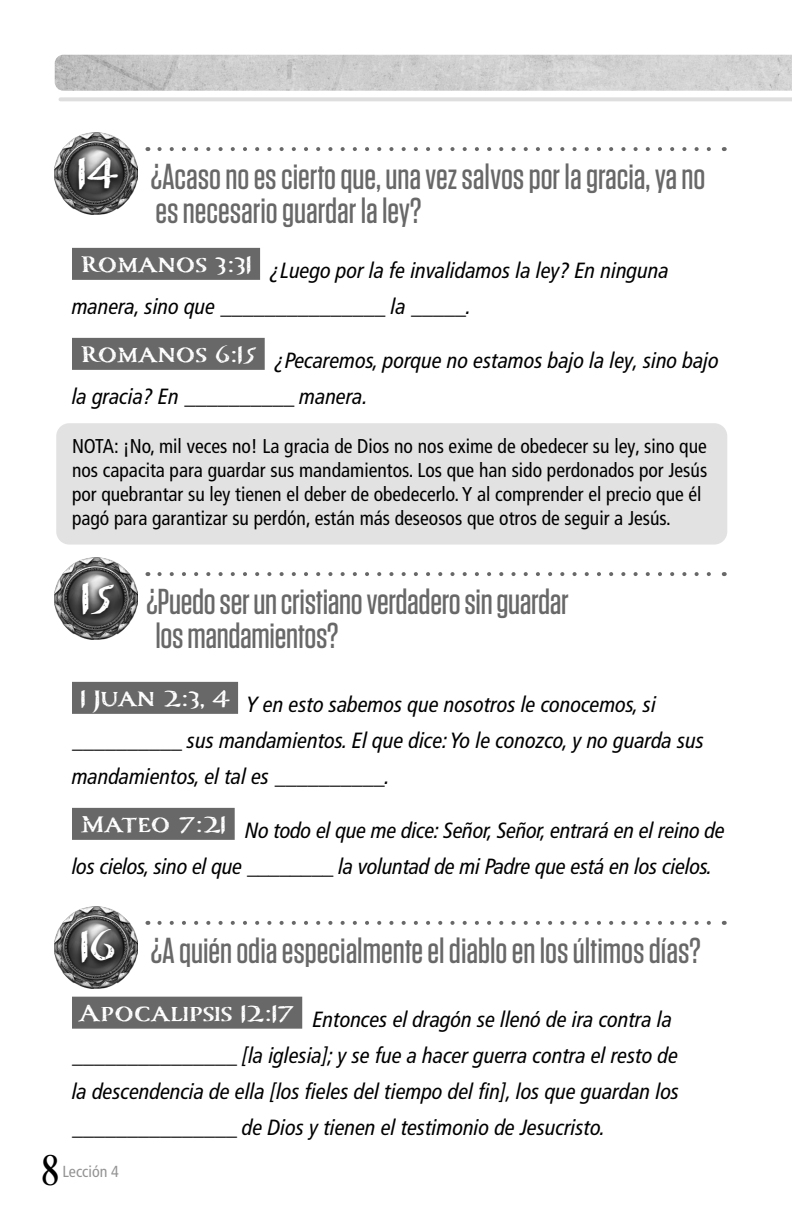
<style>
.page{position:relative;width:792px;height:1224px;background:#fff}
.page>*{position:absolute;margin:0;border:0;box-sizing:border-box;transform-origin:0 0}
.Compass_Numbers{font:700 50px "Carta Marina";color:#fff}
.t1{font:44px "Desire Pro";color:#000}
.Questions_1{font:500 36px/34px "Tungsten";color:#686868}
.Scripture_with_blanks{font:italic condensed 22px/36px "Frutiger LT Pro";color:#000}
.NOTE{font:condensed 20px/24px "Frutiger LT Pro";color:#000}
.t2{font:condensed 16px "Frutiger LT Pro";color:#949494}
</style>
<div class="page">
<img style="left:55px;top:55px;width:737px;height:36px">
<hr style="left:60px;top:97px;width:732px;height:4px;background:#dedede">
<div style="left:72px;top:248px;width:188px;height:32px;background:#686868"></div>
<div style="left:72px;top:338px;width:193px;height:32px;background:#686868"></div>
<div style="left:72px;top:682px;width:166px;height:32px;background:#686868"></div>
<div style="left:72px;top:808px;width:163px;height:32px;background:#686868"></div>
<div style="left:72px;top:997px;width:230px;height:32px;background:#686868"></div>
<img style="left:54px;top:133px;width:83px;height:82px">
<div style="left:72px;top:153px;width:51px;height:44px;background:#000;opacity:.75"></div>
<img style="left:54px;top:558px;width:83px;height:82px">
<div style="left:76px;top:579px;width:43px;height:43px;background:#000;opacity:.75"></div>
<img style="left:54px;top:906px;width:83px;height:83px">
<div style="left:75px;top:926px;width:45px;height:45px;background:#000;opacity:.75"></div>
<svg style="left:159px;top:147px;width:552px;height:4px"></svg>
<div style="left:56px;top:423px;width:671px;height:122px;background:#e2e2e2;border-radius:13px"></div>
<svg style="left:159px;top:572px;width:552px;height:4px"></svg>
<svg style="left:159px;top:921px;width:552px;height:4px"></svg>
<p class="Compass_Numbers" style="left:77px;top:142px;width:42px">14</p>
<p class="Questions_1" style="left:151px;top:160px;width:556px">¿Acaso no es cierto que, una vez salvos por la gracia, ya no es necesario guardar la ley?</p>
<p class="Scripture_with_blanks" style="left:72px;top:252px;width:598px;text-indent:8px"><sup>Romanos</sup> <sup>3:31</sup> ¿Luego por la fe invalidamos la ley? En ninguna manera, sino que _______________ la _____.</p>
<p class="Scripture_with_blanks" style="left:72px;top:342px;width:649px;text-indent:8px"><sup>Romanos</sup> <sup>6:15</sup> ¿Pecaremos, porque no estamos bajo la ley, sino bajo la gracia? En __________ manera.</p>
<p class="NOTE" style="left:72px;top:434px;width:637px">NOTA: ¡No, mil veces no! La gracia de Dios no nos exime de obedecer su ley, sino que nos capacita para guardar sus mandamientos. Los que han sido perdonados por Jesús por quebrantar su ley tienen el deber de obedecerlo. Y al comprender el precio que él pagó para garantizar su perdón, están más deseosos que otros de seguir a Jesús.</p>
<p class="Compass_Numbers" style="left:81px;top:567px;width:35px">15</p>
<p class="Questions_1" style="left:146px;top:585px;width:424px">¿Puedo ser un cristiano verdadero sin guardar los mandamientos?</p>
<p class="Scripture_with_blanks" style="left:72px;top:686px;width:634px;text-indent:8px"><sup>1</sup> <sup>Juan</sup> <sup>2:3,</sup> <sup>4</sup> Y en esto sabemos que nosotros le conocemos, si __________ sus mandamientos. El que dice: Yo le conozco, y no guarda sus mandamientos, el tal es __________.</p>
<p class="Scripture_with_blanks" style="left:72px;top:812px;width:654px;text-align:center"><sup>Mateo</sup> <sup>7:21</sup> No todo el que me dice: Señor, Señor, entrará en el reino de los cielos, sino el que ________ la voluntad de mi Padre que está en los cielos.</p>
<p class="Compass_Numbers" style="left:80px;top:916px;width:37px">16</p>
<p class="Questions_1" style="left:151px;top:934px;width:552px">¿A quién odia especialmente el diablo en los últimos días?</p>
<p class="Scripture_with_blanks" style="left:72px;top:1001px;width:609px"><sup>Apocalipsis</sup> <sup>12:17</sup> Entonces el dragón se llenó de ira contra la _______________ [la iglesia]; y se fue a hacer guerra contra el resto de la descendencia de ella [los fieles del tiempo del fin], los que guardan los _______________ de Dios y tienen el testimonio de Jesucristo.</p>
<h2 class="t1" style="left:42px;top:1144px;width:18px">8</h2>
<p class="t2" style="left:62px;top:1162px;width:58px">Lección 4</p>
</div>
